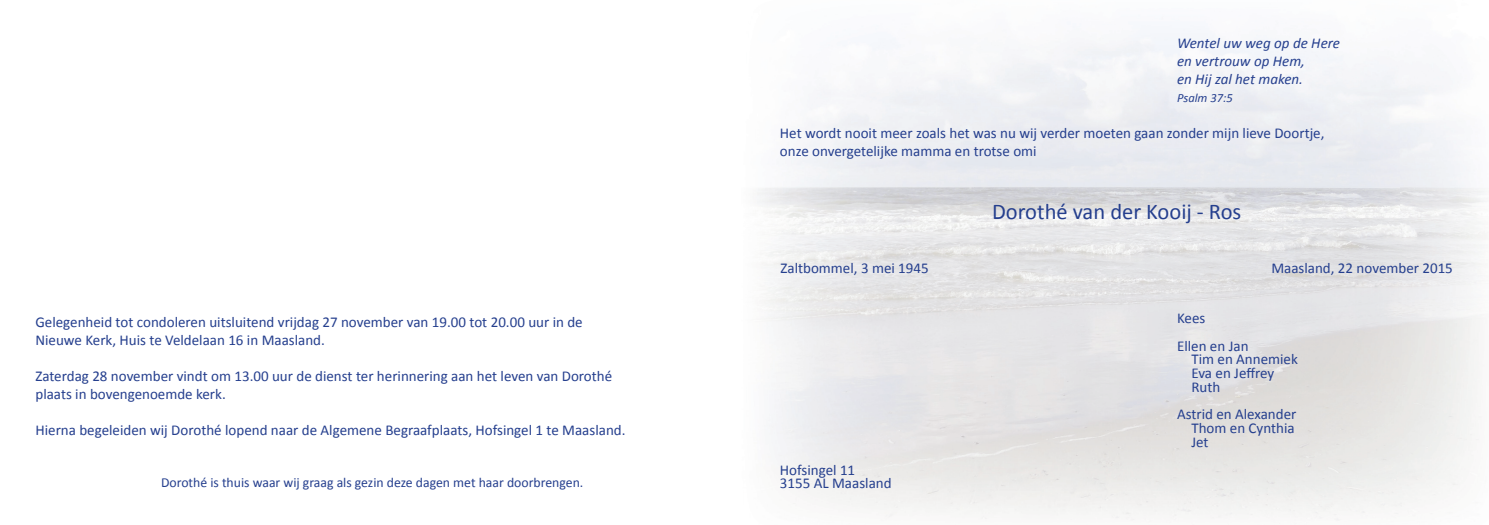
<style>
.page{position:relative;width:1489px;height:525px;background:#fff}
.page>*{position:absolute;margin:0;border:0;box-sizing:border-box;transform-origin:0 0}
.t1{font:22.5px "Calibri";color:#253f8e}
.t2{font:15px/13.8px "Calibri";color:#253f8e}
.t3{font:italic 15px/18px "Calibri";color:#253f8e}
.t4{font:13.75px "Calibri";color:#253f8e}
.t5{font:italic 12.5px "Calibri";color:#253f8e}
</style>
<div class="page">
<p class="t2" style="left:35px;top:312px;width:549px;line-height:18px">Gelegenheid tot condoleren uitsluitend vrijdag 27 november van 19.00 tot 20.00 uur in de<br>Nieuwe Kerk, Huis te Veldelaan 16 in Maasland.</p>
<p class="t2" style="left:35px;top:366px;width:578px;line-height:18px">Zaterdag 28 november vindt om 13.00 uur de dienst ter herinnering aan het leven van Dorothé plaats in bovengenoemde kerk.</p>
<p class="t2" style="left:35px;top:422px;width:591px">Hierna begeleiden wij Dorothé lopend naar de Algemene Begraafplaats, Hofsingel 1 te Maasland.</p>
<p class="t4" style="left:161px;top:473px;width:424px">Dorothé is thuis waar wij graag als gezin deze dagen met haar doorbrengen.</p>
<p class="t3" style="left:1176px;top:33px;width:165px">Wentel uw weg op de Here en vertrouw op Hem,<br>en Hij zal het maken.</p>
<p class="t5" style="left:1176px;top:89px;width:57px">Psalm 37:5</p>
<p class="t2" style="left:780px;top:124px;width:546px;line-height:18px">Het wordt nooit meer zoals het was nu wij verder moeten gaan zonder mijn lieve Doortje, onze onvergetelijke mamma en trotse omi</p>
<h1 class="t1" style="left:992px;top:197px;width:251px">Dorothé van der Kooij - Ros</h1>
<p class="t2" style="left:780px;top:261px;width:150px">Zaltbommel, 3 mei 1945</p>
<p class="t2" style="left:1271px;top:261px;width:183px">Maasland, 22 november 2015</p>
<p class="t2" style="left:1176px;top:304px;width:73px;line-height:27.5px">Kees<br>Ellen en Jan</p>
<p class="t2" style="left:1191px;top:352px;width:108px">Tim en Annemiek<br>Eva en Jeffrey<br>Ruth</p>
<p class="t2" style="left:1191px;top:407px;width:106px;text-align:justify;text-indent:-14px">Astrid en Alexander Thom en Cynthia Jet</p>
<p class="t2" style="left:780px;top:462px;width:113px">Hofsingel 11<br>3155 AL Maasland</p>
</div>
